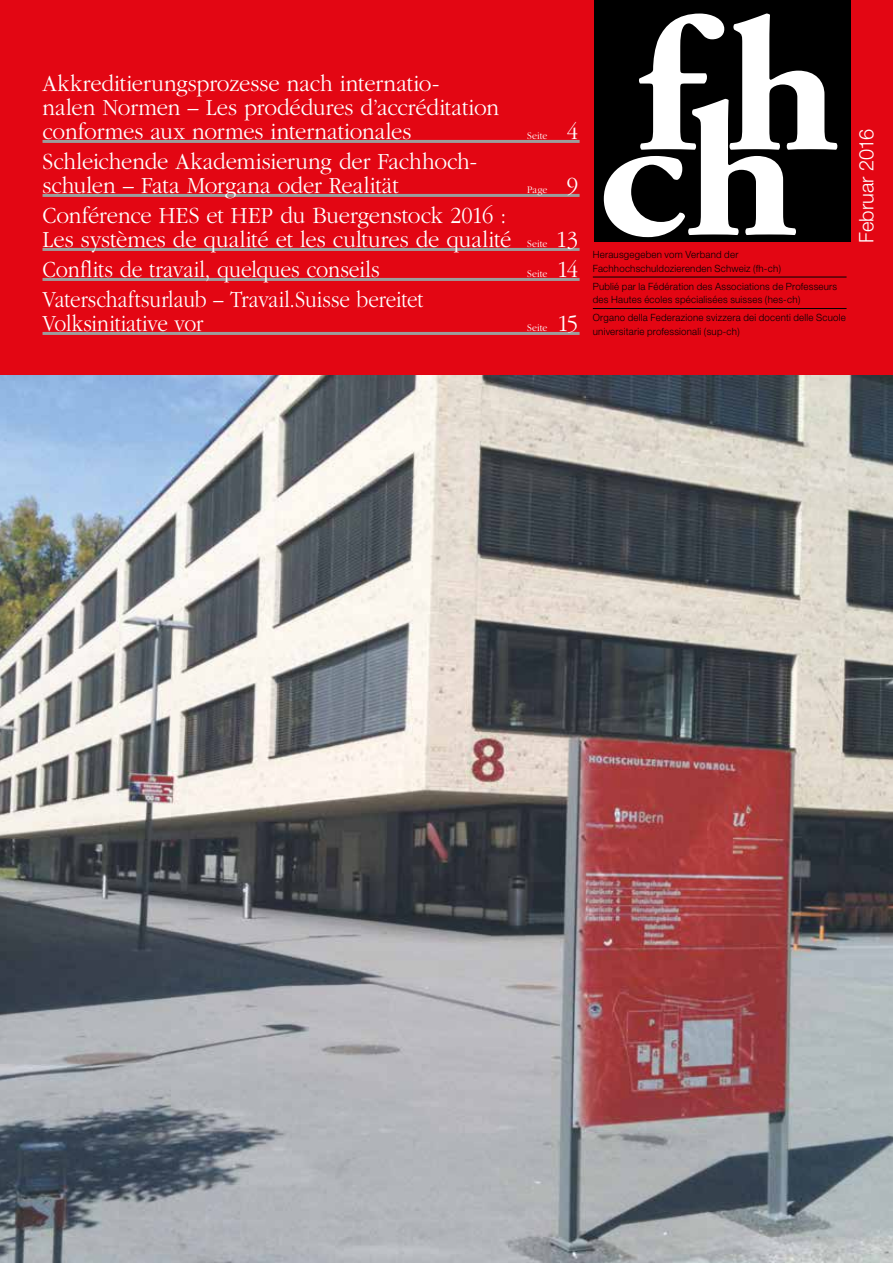
<style>
.page{position:relative;width:893px;height:1263px;background:#fff}
.page>*{position:absolute;margin:0;border:0;box-sizing:border-box;transform-origin:0 0}
.t1{font:300 24px/24px "ITC Garamond Std";letter-spacing:-.005em;color:#fff;scale:.94 1}
.t2{font:300 24px/24px "ITC Garamond Std";letter-spacing:-.005em;color:#fff;scale:.88 1}
.t3{font:300 24px "ITC Garamond Std";letter-spacing:-.005em;color:#fff;scale:.9 1}
.t4{font:300 19.95px "Helvetica Neue";color:#fff}
.t5{font:300 10.5px "ITC Garamond Std";letter-spacing:.01em;color:#fff;scale:.94 1}
.t6{font:300 9.9px/13.5px "Helvetica Neue";letter-spacing:.025em;color:#000}
</style>
<div class="page">
<img style="left:0;top:374px;width:893px;height:889px">
<div style="left:0;top:0;width:893px;height:374px;background:#e30613"></div>
<div style="left:594px;top:0;width:256px;height:242px;background:#000"></div>
<svg style="left:604px;top:14px;width:234px;height:223px"></svg>
<hr style="left:593px;top:277px;width:253px;height:1px;background:#000">
<hr style="left:593px;top:308px;width:253px;height:1px;background:#000">
<hr style="left:43px;top:140px;width:537px;height:3px;background:#9d9d9c">
<hr style="left:43px;top:194px;width:537px;height:3px;background:#9d9d9c">
<hr style="left:43px;top:248px;width:537px;height:3px;background:#9d9d9c">
<hr style="left:43px;top:278px;width:537px;height:3px;background:#9d9d9c">
<hr style="left:43px;top:332px;width:537px;height:3px;background:#9d9d9c">
<p class="t1" style="left:43px;top:72px;width:487px">Akkreditierungsprozesse nach internatio-<br>nalen Normen – Les prodédures d’accréditation conformes aux normes internationales</p>
<p class="t1" style="left:43px;top:150px;width:464px">Schleichende Akademisierung der Fachhoch&shy;schulen – Fata Morgana oder Realität</p>
<p class="t1" style="left:43px;top:204px;width:500px">Conférence HES et HEP du Buergenstock 2016 :<br>Les systèmes de qualité et les cultures de qualité</p>
<p class="t5" style="left:527px;top:130px;width:23px">Seite</p>
<p class="t1" style="left:567px;top:120px;width:13px">4</p>
<p class="t5" style="left:527px;top:184px;width:23px">Page</p>
<p class="t1" style="left:567px;top:174px;width:13px">9</p>
<p class="t5" style="left:527px;top:238px;width:23px">Seite</p>
<p class="t1" style="left:556px;top:228px;width:25px">13</p>
<p class="t3" style="left:43px;top:257px;width:376px">Conflits de travail, quelques conseils</p>
<p class="t5" style="left:527px;top:268px;width:23px">Seite</p>
<p class="t1" style="left:557px;top:258px;width:24px">14</p>
<p class="t2" style="left:43px;top:288px;width:434px">Vaterschaftsurlaub – Travail.Suisse bereitet<br>Volksinitiative vor</p>
<p class="t5" style="left:527px;top:322px;width:23px">Seite</p>
<p class="t1" style="left:557px;top:312px;width:23px">15</p>
<p class="t6" style="left:593px;top:248px;width:190px">Herausgegeben vom Verband der<br>Fachhochschuldozierenden Schweiz (fh-ch)</p>
<p class="t6" style="left:593px;top:279px;width:246px">Publié par la Fédération des Associations de Professeurs des Hautes écoles spécialisées suisses (hes-ch)</p>
<p class="t6" style="left:593px;top:311px;width:254px">Organo della Federazione svizzera dei docenti delle Scuole universitarie professionali (sup-ch)</p>
<p class="t4" style="left:854px;top:243px;width:115px;rotate:-90deg">Februar 2016</p>
</div>
